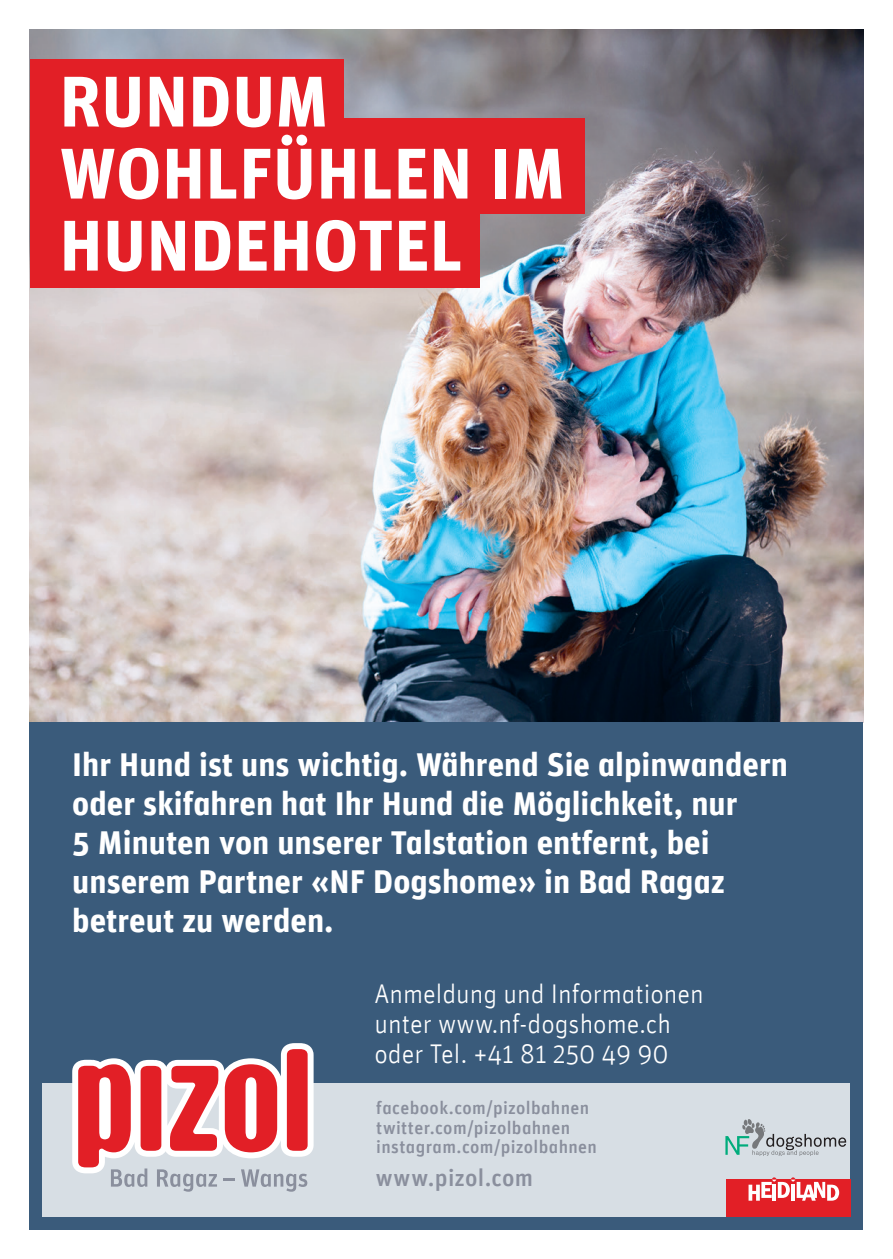
<style>
.page{position:relative;width:893px;height:1259px;background:#fff}
.page>*{position:absolute;margin:0;border:0;box-sizing:border-box;transform-origin:0 0}
.t1{font:71.4px/72px "Unit Bold Alternate";color:#fff}
.t2{font:33px/39px "Unit Bold Alternate";color:#fff}
.t3{font:27px/30px "Unit Light Alternate";color:#fff}
.t4{font:24px "Unit Medium Alternate";letter-spacing:.01em;color:#8a8f9d}
.t5{font:18px/19.5px "Unit Medium Alternate";letter-spacing:.02em;color:#8a8f9d}
</style>
<div class="page">
<img style="left:30px;top:30px;width:833px;height:692px">
<div style="left:30px;top:722px;width:833px;height:507px;background:#3a5b7b"></div>
<div style="left:30px;top:60px;width:313px;height:86px;background:#e21f26"></div>
<div style="left:43px;top:1083px;width:807px;height:133px;background:#d7dee4"></div>
<svg style="left:72px;top:1043px;width:242px;height:148px"></svg>
<div style="left:726px;top:1179px;width:124px;height:37px;background:#e21f26"></div>
<svg style="left:748px;top:1177px;width:91px;height:23px"></svg>
<div style="left:30px;top:118px;width:555px;height:95px;background:#e21f26"></div>
<svg style="left:725px;top:1119px;width:121px;height:36px"></svg>
<div style="left:30px;top:174px;width:450px;height:114px;background:#e21f26"></div>
<h1 class="t1" style="left:59px;top:64px;width:508px">RUNDUM<br>WOHLFÜHLEN IM<br>HUNDEHOTEL</h1>
<p class="t2" style="left:72px;top:744px;width:717px">Ihr Hund ist uns wichtig. Während Sie alpinwandern oder skifahren hat Ihr Hund die Möglichkeit, nur<br>5 Minuten von unserer Talstation entfernt, bei unserem Partner «NF Dogshome» in Bad Ragaz betreut zu werden.</p>
<p class="t3" style="left:374px;top:978px;width:331px">Anmeldung und Informationen unter www.nf-dogshome.ch oder Tel. +41 81 250 49 90</p>
<p class="t5" style="left:376px;top:1097px;width:222px">facebook.com/pizolbahnen twitter.com/pizolbahnen instagram.com/pizolbahnen</p>
<p class="t4" style="left:376px;top:1163px;width:159px">www.pizol.com</p>
</div>
